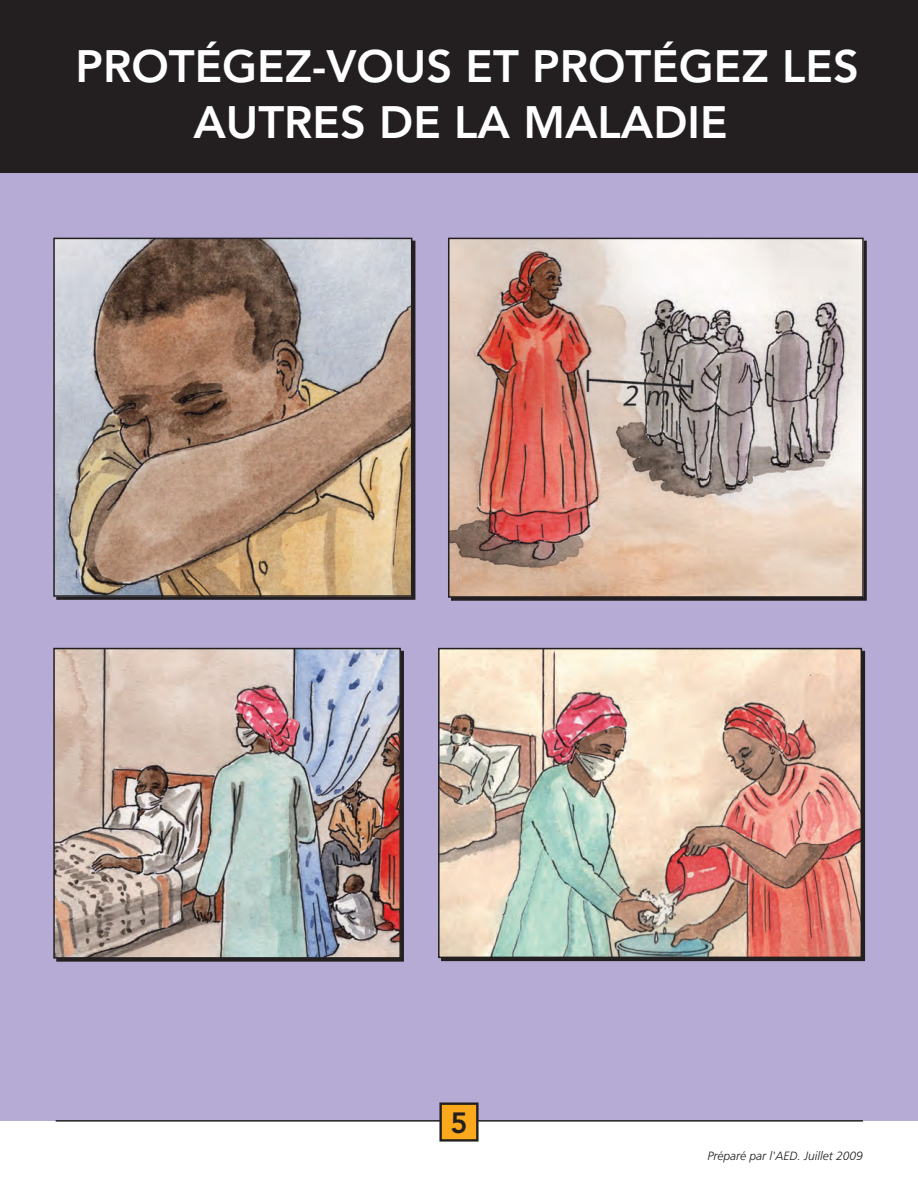
<style>
.page{position:relative;width:918px;height:1188px;background:#fff}
.page>*{position:absolute;margin:0;border:0;box-sizing:border-box;transform-origin:0 0}
.t1{font:800 45px/55.9px "Avenir";color:#fff;text-align:center}
.t2{font:800 29.1px "Avenir";color:#231f20}
.t3{font:italic 300 12px "Frutiger";color:#231f20}
</style>
<div class="page">
<div style="left:0;top:0;width:918px;height:1121px;background:#b5abd4"></div>
<div style="left:0;top:0;width:918px;height:172px;background:#231f20"></div>
<hr style="left:56px;top:1120px;width:807px;height:2px;background:#231f20">
<div style="left:439px;top:1103px;width:40px;height:39px;background:#f9a91b;border:2px solid #231f20"></div>
<img style="left:56px;top:241px;width:353px;height:353px">
<div style="left:53px;top:238px;width:359px;height:359px;border:2px solid #231f20"></div>
<img style="left:451px;top:241px;width:410px;height:354px">
<div style="left:448px;top:238px;width:416px;height:360px;border:2px solid #231f20"></div>
<img style="left:56px;top:651px;width:342px;height:305px">
<div style="left:53px;top:648px;width:348px;height:311px;border:2px solid #231f20"></div>
<img style="left:441px;top:651px;width:418px;height:304px">
<div style="left:438px;top:648px;width:424px;height:310px;border:2px solid #231f20"></div>
<p class="t1" style="left:76px;top:38px;width:785px">PROTÉGEZ-VOUS ET PROTÉGEZ LES<br>AUTRES DE LA MALADIE</p>
<p class="t2" style="left:450px;top:1106px;width:19px">5</p>
<p class="t3" style="left:708px;top:1149px;width:157px">Préparé par l'AED. Juillet 2009</p>
</div>
